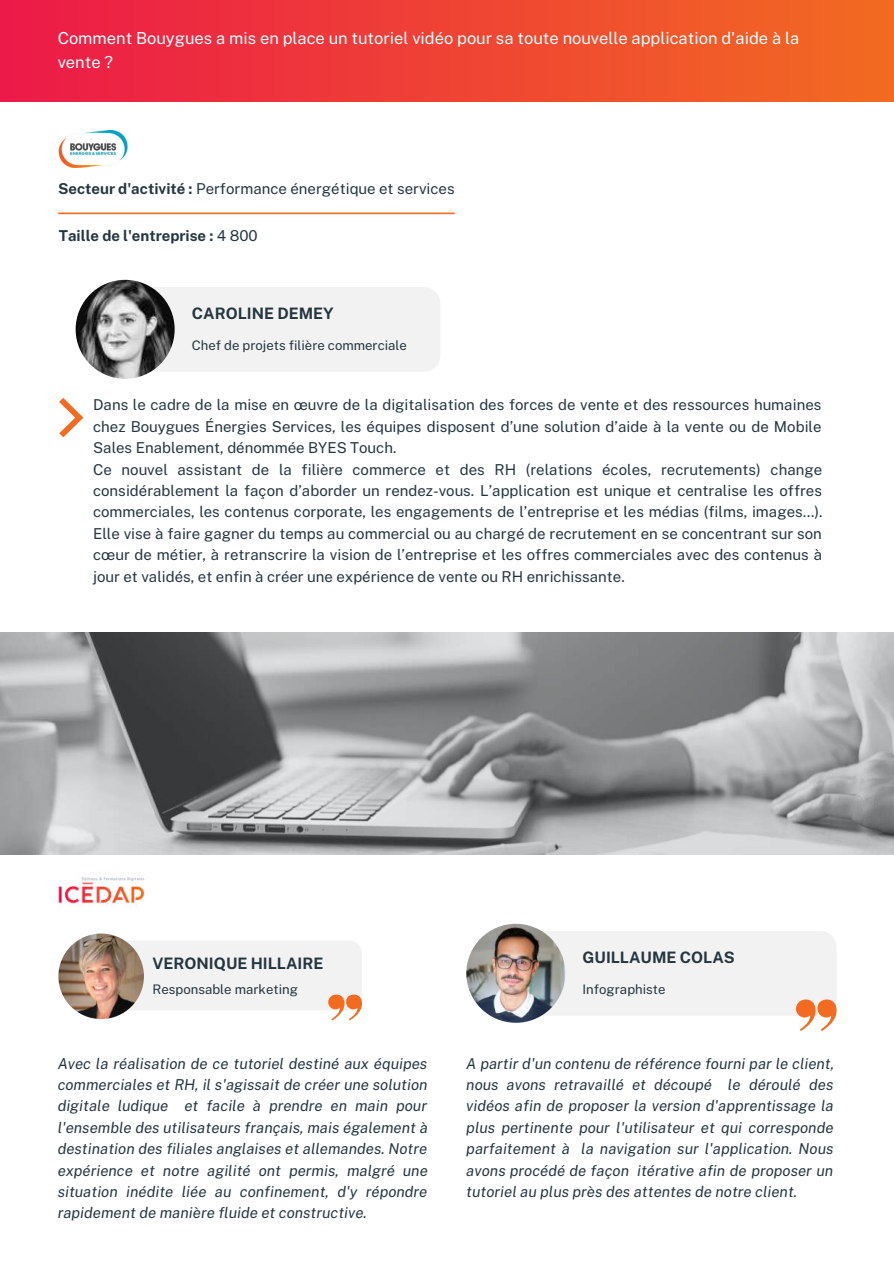
<style>
.page{position:relative;width:894px;height:1264px;background:#fff}
.page>*{position:absolute;margin:0;border:0;box-sizing:border-box;transform-origin:0 0}
.t1{font:16.5px/23.7px "Public Sans";color:#fff}
.t2{font:700 15.75px "Public Sans";color:#253640}
.t3{font:15px/21.5px "Public Sans";color:#253640}
.t4{font:italic 15px/21.5px "Public Sans";color:#253640;text-align:justify}
.t5{font:700 15px "Public Sans";color:#253640}
.t6{font:13.2px "Public Sans";color:#253640}
.s1{font-weight:700}
.s2{font-weight:400}
</style>
<div class="page">
<div style="left:0;top:0;width:893px;height:101px;background:linear-gradient(to right,#ec1949,#f26b21)"></div>
<svg style="left:0;top:632px;width:893px;height:223px;background:#97999a"></svg>
<div style="left:502px;top:931px;width:334px;height:84px;background:#f2f2f2;border-radius:16px"></div>
<img style="left:466px;top:923px;width:99px;height:99px;border-radius:50%">
<img style="left:59px;top:872px;width:85px;height:35px">
<svg style="left:59px;top:398px;width:24px;height:39px"></svg>
<svg style="left:796px;top:999px;width:40px;height:32px"></svg>
<svg style="left:58px;top:212px;width:396px;height:2px"></svg>
<img style="left:58px;top:130px;width:70px;height:37px">
<div style="left:112px;top:287px;width:328px;height:85px;background:#f2f2f2;border-radius:16px"></div>
<img style="left:76px;top:280px;width:99px;height:99px;border-radius:50%">
<div style="left:86px;top:940px;width:276px;height:70px;background:#f2f2f2;border-radius:13px"></div>
<img style="left:58px;top:933px;width:86px;height:86px;border-radius:50%">
<svg style="left:328px;top:994px;width:34px;height:26px"></svg>
<p class="t1" style="left:58px;top:26px;width:743px">Comment Bouygues a mis en place un tutoriel vidéo pour sa toute nouvelle application d'aide à la vente ?</p>
<p class="t3" style="left:58px;top:178px;width:398px"><span class="s1">Secteur d'activité :</span> Performance énergétique et services</p>
<p class="t5" style="left:59px;top:227px;width:200px">Taille de l'entreprise : <span class="s2">4 800</span></p>
<p class="t2" style="left:192px;top:304px;width:143px">CAROLINE DEMEY</p>
<p class="t6" style="left:192px;top:337px;width:216px">Chef de projets filière commerciale</p>
<p class="t3" style="left:93px;top:394px;width:730px">Dans le cadre de la mise en œuvre de la digitalisation des forces de vente et des ressources humaines chez Bouygues Énergies Services, les équipes disposent d’une solution d’aide à la vente ou de Mobile Sales Enablement, dénommée BYES Touch.<br>Ce nouvel assistant de la filière commerce et des RH (relations écoles, recrutements) change considérablement la façon d’aborder un rendez-vous. L’application est unique et centralise les offres commerciales, les contenus corporate, les engagements de l’entreprise et les médias (films, images…).<br>Elle vise à faire gagner du temps au commercial ou au chargé de recrutement en se concentrant sur son cœur de métier, à retranscrire la vision de l’entreprise et les offres commerciales avec des contenus à jour et validés, et enfin à créer une expérience de vente ou RH enrichissante.</p>
<p class="t2" style="left:152px;top:953px;width:172px">VERONIQUE HILLAIRE</p>
<p class="t6" style="left:152px;top:981px;width:147px">Responsable marketing</p>
<p class="t4" style="left:58px;top:1052px;width:371px">Avec la réalisation de ce tutoriel destiné aux équipes commerciales et RH, il s'agissait de créer une solution digitale ludique et facile à prendre en main pour l'ensemble des utilisateurs français, mais également à destination des filiales anglaises et allemandes. Notre expérience et notre agilité ont permis, malgré une situation inédite liée au confinement, d'y répondre rapidement de manière fluide et constructive.</p>
<p class="t2" style="left:582px;top:948px;width:154px">GUILLAUME COLAS</p>
<p class="t6" style="left:582px;top:981px;width:84px">Infographiste</p>
<p class="t4" style="left:466px;top:1052px;width:369px">A partir d'un contenu de référence fourni par le client, nous avons retravaillé et découpé le déroulé des vidéos afin de proposer la version d'apprentissage la plus pertinente pour l'utilisateur et qui corresponde parfaitement à la navigation sur l'application. Nous avons procédé de façon itérative afin de proposer un tutoriel au plus près des attentes de notre client.</p>
</div>
